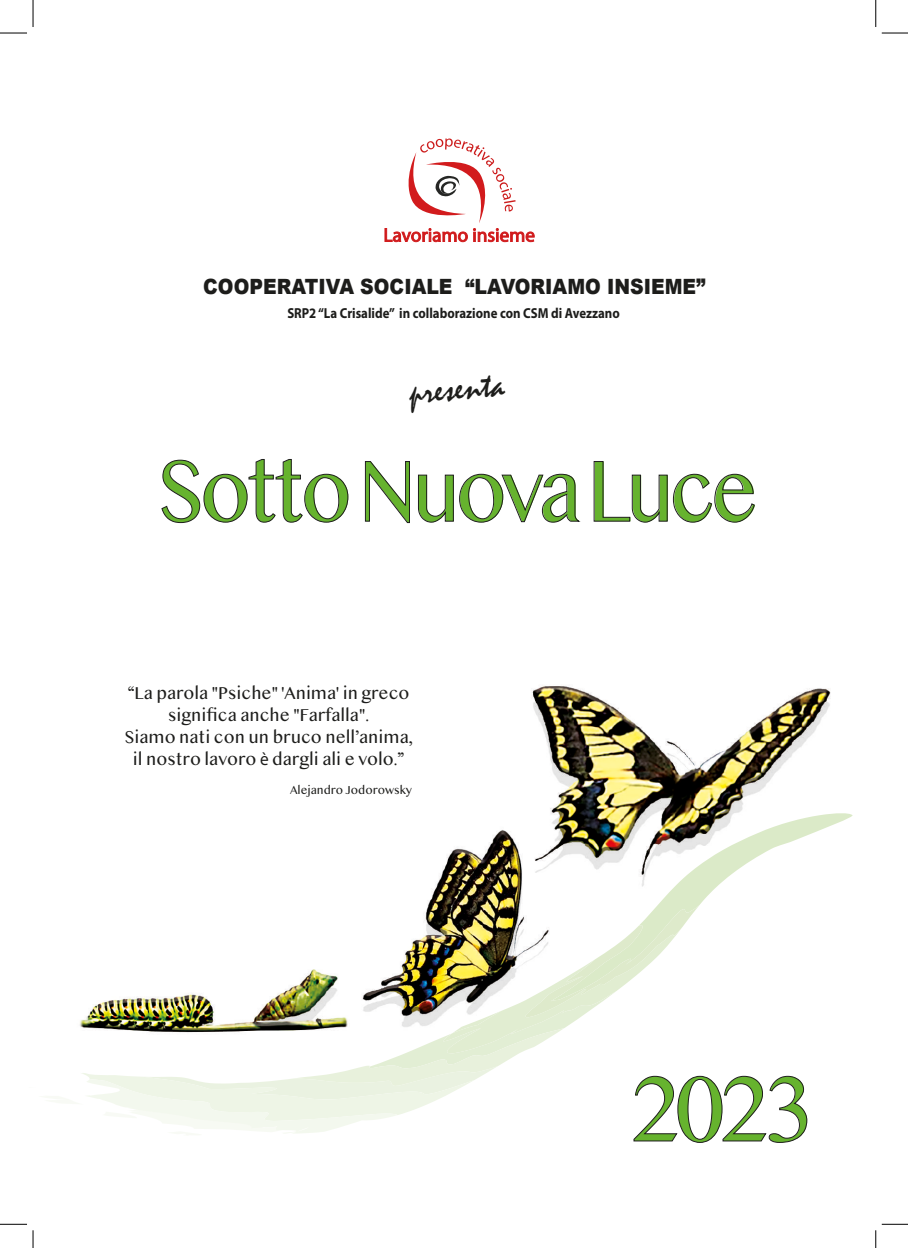
<style>
.page{position:relative;width:908px;height:1248px;background:#fff}
.page>*{position:absolute;margin:0;border:0;box-sizing:border-box;transform-origin:0 0}
.t1{font:97.5px "Myanmar MN";color:#66b32e;scale:.95 1}
.t2{font:92.1px "Myanmar MN";letter-spacing:-.065em;color:#66b32e;scale:.89 1}
.t3{font:37px "Mistral";color:#1d1d1b}
.t4{font:900 21px "Arial";color:#1d1d1b;scale:.9 1}
.t5{font:18.2px/21.9px "Myanmar MN";color:#1d1d1b;text-align:center;scale:.95 1}
.t6{font:700 14.5px "Myriad Pro";color:#1d1d1b;scale:.88 1}
.t7{font:12.2px "Myanmar MN";color:#1d1d1b;scale:.95 1}
.s1{font-family:"Myriad Pro"}
</style>
<div class="page">
<img style="left:428px;top:686px;width:403px;height:218px">
<svg style="left:384px;top:138px;width:150px;height:105px"></svg>
<svg style="left:550px;top:813px;width:302px;height:91px"></svg>
<svg style="left:80px;top:904px;width:727px;height:238px"></svg>
<svg style="left:161px;top:459px;width:187px;height:64px"></svg>
<svg style="left:365px;top:461px;width:45px;height:62px"></svg>
<svg style="left:418px;top:474px;width:35px;height:48px"></svg>
<svg style="left:459px;top:473px;width:120px;height:49px"></svg>
<svg style="left:593px;top:461px;width:161px;height:61px"></svg>
<svg style="left:0;top:33px;width:27px;height:1px"></svg>
<svg style="left:881px;top:33px;width:26px;height:1px"></svg>
<svg style="left:0;top:1223px;width:27px;height:1px"></svg>
<svg style="left:881px;top:1223px;width:26px;height:1px"></svg>
<svg style="left:33px;top:0;width:1px;height:27px"></svg>
<svg style="left:32px;top:1230px;width:2px;height:17px"></svg>
<svg style="left:875px;top:0;width:1px;height:27px"></svg>
<svg style="left:875px;top:1230px;width:1px;height:17px"></svg>
<p class="t4" style="left:203px;top:274px;width:559px">COOPERATIVA SOCIALE “LAVORIAMO INSIEME”</p>
<p class="t6" style="left:287px;top:303px;width:379px">SRP2“La Crisalide” in collaborazione con CSM di Avezzano</p>
<h3 class="t3" style="left:407px;top:371px;width:97px;rotate:-5deg">presenta</h3>
<h2 class="t2" style="left:157px;top:435px;width:678px">SottoNuova Luce</h2>
<p class="t5" style="left:124px;top:681px;width:305px">“La parola "Psiche" 'Anima' in greco significa anche "Farfalla".<br>Siamo nati con un bruco nell’anima, il nostro lavoro <span class="s1">è</span> dargli ali e volo.”</p>
<p class="t7" style="left:290px;top:782px;width:130px">Alejandro Jodorowsky</p>
<h1 class="t1" style="left:629px;top:1050px;width:196px">2023</h1>
</div>
